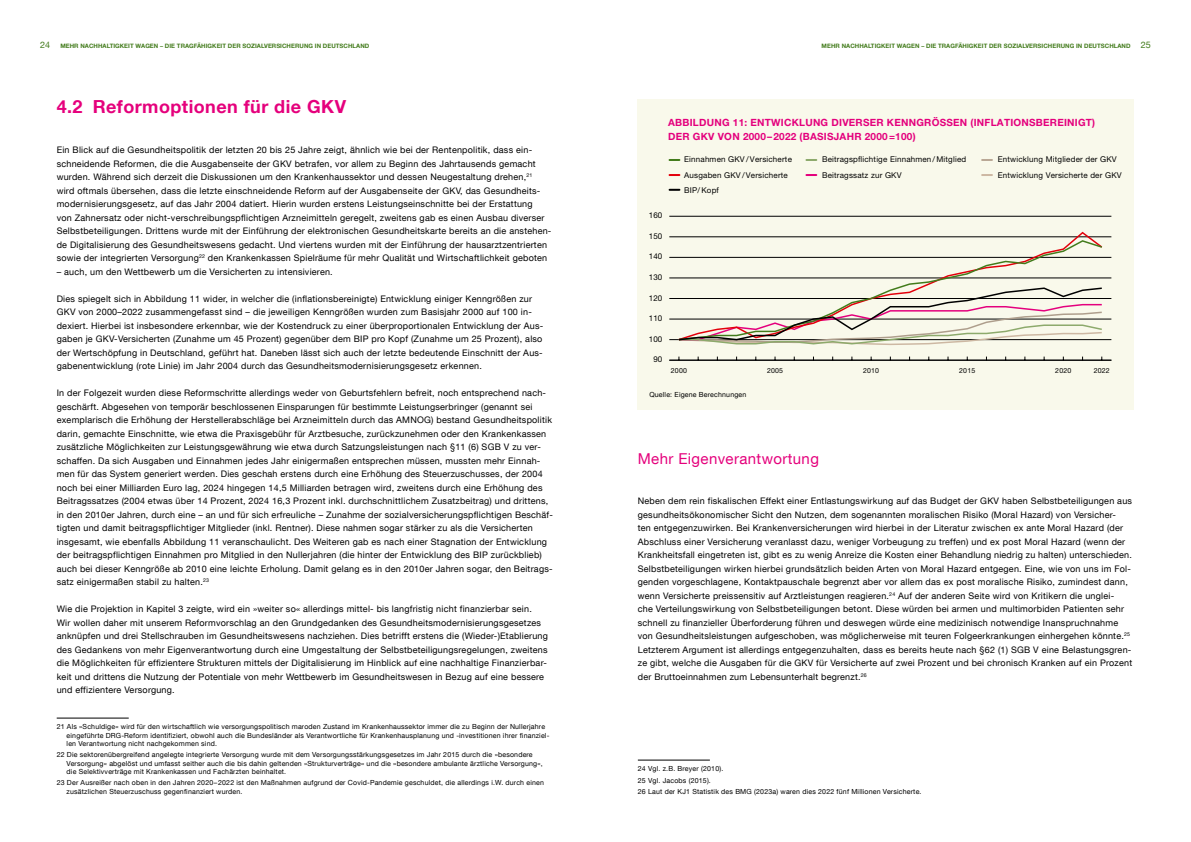
<style>
.page{position:relative;width:1191px;height:842px;background:#fff}
.page>*{position:absolute;margin:0;border:0;box-sizing:border-box;transform-origin:0 0}
.t1{font:700 18px "Helvetica Neue LT Com";letter-spacing:.025em;color:#e5007c}
.t2{font:15px "Helvetica Neue LT Com";letter-spacing:.025em;color:#e5007c}
.t3{font:700 10px/14px "Helvetica Neue LT Com";letter-spacing:.025em;color:#e4007d}
.t4{font:9px/13.5px "Helvetica Neue LT Com";letter-spacing:.025em;color:#000}
.t5{font:8px/15.4px "Helvetica Neue LT Com";letter-spacing:.025em;color:#000}
.t6{font:7px/8.4px "Helvetica Neue LT Com";letter-spacing:.025em;color:#000}
.t7{font:700 6px "Helvetica Neue LT Com";letter-spacing:.01em;color:#427b1b}
.s1{font-weight:400;font-size:9px}
.s2{color:#e6007d}
</style>
<div class="page">
<hr style="left:57px;top:717px;width:72px;height:1px;background:#000">
<hr style="left:638px;top:759px;width:72px;height:1px;background:#000">
<div style="left:638px;top:99px;width:496px;height:311px;background:#f9f9eb"></div>
<hr style="left:669px;top:360px;width:442px;height:1px;background:#000">
<hr style="left:669px;top:339px;width:442px;height:1px;background:#000">
<hr style="left:669px;top:319px;width:442px;height:1px;background:#000">
<hr style="left:669px;top:298px;width:442px;height:1px;background:#000">
<hr style="left:669px;top:278px;width:442px;height:1px;background:#000">
<hr style="left:669px;top:257px;width:442px;height:1px;background:#000">
<hr style="left:669px;top:237px;width:442px;height:1px;background:#000">
<hr style="left:669px;top:216px;width:442px;height:1px;background:#000">
<svg style="left:678px;top:232px;width:424px;height:108px"></svg>
<svg style="left:679px;top:240px;width:423px;height:47px"></svg>
<svg style="left:679px;top:287px;width:423px;height:58px"></svg>
<svg style="left:669px;top:189px;width:10px;height:2px"></svg>
<svg style="left:806px;top:174px;width:10px;height:2px"></svg>
<svg style="left:669px;top:159px;width:10px;height:2px"></svg>
<svg style="left:806px;top:159px;width:10px;height:2px"></svg>
<svg style="left:669px;top:174px;width:10px;height:2px"></svg>
<svg style="left:982px;top:159px;width:10px;height:2px"></svg>
<svg style="left:982px;top:174px;width:10px;height:2px"></svg>
<p class="t7" style="left:40px;top:42px;width:330px"><span class="s1">24</span> MEHR NACHHALTIGKEIT WAGEN – DIE TRAGFÄHIGKEIT DER SOZIALVERSICHERUNG IN DEUTSCHLAND</p>
<p class="t7" style="left:821px;top:42px;width:330px">MEHR NACHHALTIGKEIT WAGEN – DIE TRAGFÄHIGKEIT DER SOZIALVERSICHERUNG IN DEUTSCHLAND <span class="s1">25</span></p>
<h1 class="t1" style="left:57px;top:95px;width:291px"><span class="s2">4.2</span> Reformoptionen für die GKV</h1>
<p class="t4" style="left:57px;top:143px;width:496px">Ein Blick auf die Gesundheitspolitik der letzten 20 bis 25 Jahre zeigt, ähnlich wie bei der Rentenpolitik, dass ein&shy;schneidende Reformen, die die Ausgabenseite der GKV betrafen, vor allem zu Beginn des Jahrtausends gemacht wurden. Während sich derzeit die Diskussionen um den Krankenhaussektor und dessen Neugestaltung drehen,<sup>21 </sup>wird oftmals übersehen, dass die letzte einschneidende Reform auf der Ausgabenseite der GKV, das Gesundheits&shy;modernisierungsgesetz, auf das Jahr 2004 datiert. Hierin wurden erstens Leistungseinschnitte bei der Erstattung<br>von Zahnersatz oder nicht-verschreibungspflichtigen Arzneimitteln geregelt, zweitens gab es einen Ausbau diverser Selbstbeteiligungen. Drittens wurde mit der Einführung der elektronischen Gesundheitskarte bereits an die anstehen&shy;de Digitalisierung des Gesundheitswesens gedacht. Und viertens wurden mit der Einführung der hausarztzentrierten sowie der integrierten Versorgung<sup>22</sup> den Krankenkassen Spielräume für mehr Qualität und Wirtschaftlichkeit geboten</p>
<p class="t4" style="left:57px;top:265px;width:278px">– auch, um den Wettbewerb um die Versicherten zu intensivieren.</p>
<p class="t4" style="left:57px;top:292px;width:488px">Dies spiegelt sich in Abbildung 11 wider, in welcher die (inflationsbereinigte) Entwicklung einiger Kenngrößen zur GKV von 2000–2022 zusammengefasst sind – die jeweiligen Kenngrößen wurden zum Basisjahr 2000 auf 100 in&shy;dexiert. Hierbei ist insbesondere erkennbar, wie der Kostendruck zu einer überproportionalen Entwicklung der Aus&shy;gaben je GKV-Versicherten (Zunahme um 45 Prozent) gegenüber dem BIP pro Kopf (Zunahme um 25 Prozent), also der Wertschöpfung in Deutschland, geführt hat. Daneben lässt sich auch der letzte bedeutende Einschnitt der Aus&shy;gabenentwicklung (rote Linie) im Jahr 2004 durch das Gesundheitsmodernisierungsgesetz erkennen.</p>
<p class="t4" style="left:57px;top:386px;width:498px">In der Folgezeit wurden diese Reformschritte allerdings weder von Geburtsfehlern befreit, noch entsprechend nach&shy;geschärft. Abgesehen von temporär beschlossenen Einsparungen für bestimmte Leistungserbringer (genannt sei exemplarisch die Erhöhung der Herstellerabschläge bei Arzneimitteln durch das AMNOG) bestand Gesundheitspolitik darin, gemachte Einschnitte, wie etwa die Praxisgebühr für Arztbesuche, zurückzunehmen oder den Krankenkassen zusätzliche Möglichkeiten zur Leistungsgewährung wie etwa durch Satzungsleistungen nach §11 (6) SGB V zu ver&shy;schaffen. Da sich Ausgaben und Einnahmen jedes Jahr einigermaßen entsprechen müssen, mussten mehr Einnah&shy;men für das System generiert werden. Dies geschah erstens durch eine Erhöhung des Steuerzuschusses, der 2004 noch bei einer Milliarden Euro lag, 2024 hingegen 14,5 Milliarden betragen wird, zweitens durch eine Erhöhung des Beitragssatzes (2004 etwas über 14 Prozent, 2024 16,3 Prozent inkl. durchschnittlichem Zusatzbeitrag) und drittens, in den 2010er Jahren, durch eine – an und für sich erfreuliche – Zunahme der sozialversicherungspflichtigen Beschäf&shy;tigten und damit beitragspflichtiger Mitglieder (inkl. Rentner). Diese nahmen sogar stärker zu als die Versicherten insgesamt, wie ebenfalls Abbildung 11 veranschaulicht. Des Weiteren gab es nach einer Stagnation der Entwicklung der beitragspflichtigen Einnahmen pro Mitglied in den Nullerjahren (die hinter der Entwicklung des BIP zurückblieb) auch bei dieser Kenngröße ab 2010 eine leichte Erholung. Damit gelang es in den 2010er Jahren sogar, den Beitrags&shy;satz einigermaßen stabil zu halten.<sup>23</sup></p>
<p class="t4" style="left:57px;top:602px;width:493px">Wie die Projektion in Kapitel 3 zeigte, wird ein »weiter so« allerdings mittel- bis langfristig nicht finanzierbar sein.<br>Wir wollen daher mit unserem Reformvorschlag an den Grundgedanken des Gesundheitsmodernisierungsgesetzes anknüpfen und drei Stellschrauben im Gesundheitswesens nachziehen. Dies betrifft erstens die (Wieder-)Etablierung des Gedankens von mehr Eigenverantwortung durch eine Umgestaltung der Selbstbeteiligungsregelungen, zweitens die Möglichkeiten für effizientere Strukturen mittels der Digitalisierung im Hinblick auf eine nachhaltige Finanzierbar&shy;keit und drittens die Nutzung der Potentiale von mehr Wettbewerb im Gesundheitswesen in Bezug auf eine bessere und effizientere Versorgung.</p>
<p class="t6" style="left:67px;top:722px;width:484px;text-indent:-10px">21 Als »Schuldige« wird für den wirtschaftlich wie versorgungspolitisch maroden Zustand im Krankenhaussektor immer die zu Beginn der Nullerjahre eingeführte DRG-Reform identifiziert, obwohl auch die Bundesländer als Verantwortliche für Krankenhausplanung und -investitionen ihrer finanziel&shy;len Verantwortung nicht nachgekommen sind.</p>
<p class="t6" style="left:67px;top:750px;width:477px;text-indent:-10px">22 Die sektorenübergreifend angelegte integrierte Versorgung wurde mit dem Versorgungsstärkungsgesetzes im Jahr 2015 durch die »besondere<br>Versorgung« abgelöst und umfasst seither auch die bis dahin geltenden »Strukturverträge« und die »besondere ambulante ärztliche Versorgung«, die Selektivverträge mit Krankenkassen und Fachärzten beinhaltet.</p>
<p class="t6" style="left:67px;top:778px;width:479px;text-indent:-10px">23 Der Ausreißer nach oben in den Jahren 2020–2022 ist den Maßnahmen aufgrund der Covid-Pandemie geschuldet, die allerdings i.W. durch einen zusätzlichen Steuerzuschuss gegenfinanziert wurden.</p>
<p class="t3" style="left:668px;top:116px;width:428px">ABBILDUNG 11: ENTWICKLUNG DIVERSER KENNGRÖSSEN (INFLATIONSBEREINIGT)<br>DER GKV VON 2000 – 2022 (BASISJAHR 2000 =100)</p>
<p class="t5" style="left:648px;top:208px;width:15px">160</p>
<p class="t5" style="left:648px;top:228px;width:15px">150</p>
<p class="t5" style="left:648px;top:249px;width:15px">140</p>
<p class="t5" style="left:648px;top:269px;width:15px">130</p>
<p class="t5" style="left:648px;top:290px;width:15px">120</p>
<p class="t5" style="left:648px;top:310px;width:15px">110</p>
<p class="t5" style="left:648px;top:331px;width:15px">100</p>
<p class="t5" style="left:653px;top:351px;width:11px">90</p>
<p class="t5" style="left:684px;top:152px;width:109px">Einnahmen GKV / Versicherte</p>
<p class="t5" style="left:822px;top:152px;width:146px">Beitragspflichtige Einnahmen / Mitglied</p>
<p class="t5" style="left:684px;top:167px;width:105px">Ausgaben GKV / Versicherte</p>
<p class="t5" style="left:822px;top:167px;width:81px">Beitragssatz zur GKV</p>
<p class="t5" style="left:684px;top:182px;width:36px">BIP/ Kopf</p>
<p class="t5" style="left:997px;top:152px;width:125px">Entwicklung Mitglieder der GKV<br>Entwicklung Versicherte der GKV</p>
<p class="t6" style="left:671px;top:366px;width:18px">2000</p>
<p class="t6" style="left:767px;top:366px;width:18px">2005</p>
<p class="t6" style="left:863px;top:366px;width:18px">2010</p>
<p class="t6" style="left:959px;top:366px;width:18px">2015</p>
<p class="t6" style="left:1055px;top:366px;width:18px">2020</p>
<p class="t6" style="left:1093px;top:366px;width:18px">2022</p>
<p class="t6" style="left:649px;top:390px;width:98px">Quelle: Eigene Berechnungen</p>
<h2 class="t2" style="left:638px;top:449px;width:183px">Mehr Eigenverantwortung</h2>
<p class="t4" style="left:638px;top:494px;width:496px">Neben dem rein fiskalischen Effekt einer Entlastungswirkung auf das Budget der GKV haben Selbstbeteiligungen aus gesundheitsökonomischer Sicht den Nutzen, dem sogenannten moralischen Risiko (Moral Hazard) von Versicher-<br>ten entgegenzuwirken. Bei Krankenversicherungen wird hierbei in der Literatur zwischen ex ante Moral Hazard (der Abschluss einer Versicherung veranlasst dazu, weniger Vorbeugung zu treffen) und ex post Moral Hazard (wenn der Krankheitsfall eingetreten ist, gibt es zu wenig Anreize die Kosten einer Behandlung niedrig zu halten) unterschieden.<br>Selbstbeteiligungen wirken hierbei grundsätzlich beiden Arten von Moral Hazard entgegen. Eine, wie von uns im Fol&shy;genden vorgeschlagene, Kontaktpauschale begrenzt aber vor allem das ex post moralische Risiko, zumindest dann, wenn Versicherte preissensitiv auf Arztleistungen reagieren.<sup>24</sup> Auf der anderen Seite wird von Kritikern die unglei-<br>che Verteilungswirkung von Selbstbeteiligungen betont. Diese würden bei armen und multimorbiden Patienten sehr schnell zu finanzieller Überforderung führen und deswegen würde eine medizinisch notwendige Inanspruchnahme von Gesundheitsleistungen aufgeschoben, was möglicherweise mit teuren Folgeerkrankungen einhergehen könnte.<sup>25<br></sup>Letzterem Argument ist allerdings entgegenzuhalten, dass es bereits heute nach §62 (1) SGB V eine Belastungsgren&shy;ze gibt, welche die Ausgaben für die GKV für Versicherte auf zwei Prozent und bei chronisch Kranken auf ein Prozent der Bruttoeinnahmen zum Lebensunterhalt begrenzt.<sup>26</sup></p>
<p class="t6" style="left:638px;top:763px;width:285px;line-height:11.2px">24 Vgl. z.B. Breyer (2010).<br>25 Vgl. Jacobs (2015).<br>26 Laut der KJ1 Statistik des BMG (2023a) waren dies 2022 fünf Millionen Versicherte.</p>
</div>
